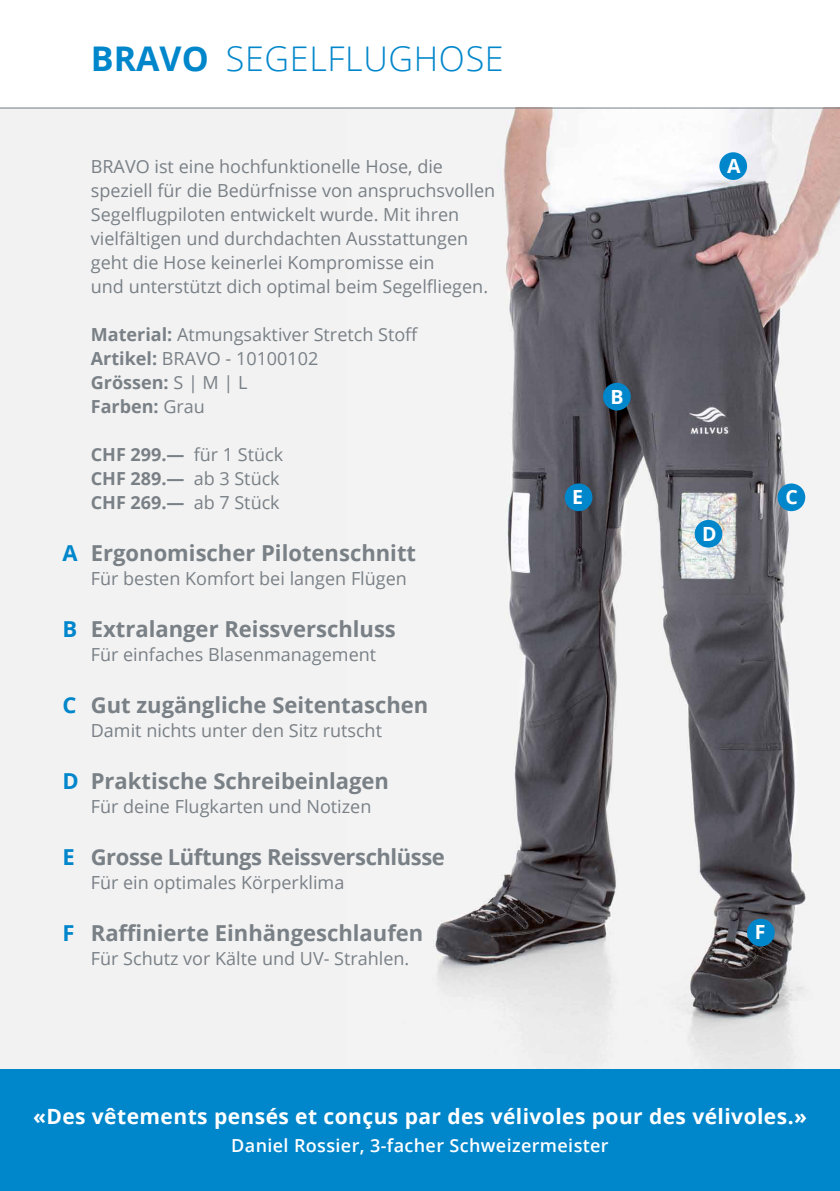
<style>
.page{position:relative;width:840px;height:1191px;background:#fff}
.page>*{position:absolute;margin:0;border:0;box-sizing:border-box;transform-origin:0 0}
.t1{font:300 34px "Open Sans";letter-spacing:.02em;color:#0086cb}
.t2{font:700 22px "Open Sans";color:#798086}
.t3{font:700 22px "Open Sans";letter-spacing:-.02em;color:#798086}
.t4{font:700 21px "Open Sans";letter-spacing:.02em;color:#fff}
.t5{font:700 19.6px "Open Sans";color:#fff}
.t6{font:18px/24px "Open Sans";color:#798086}
.t7{font:600 18px "Open Sans";letter-spacing:.02em;color:#fff}
.s1{font-weight:700}
.s2{color:#0086cb}
</style>
<div class="page">
<div style="left:0;top:108px;width:839px;height:1083px;background:#f2f2f2"></div>
<img style="left:435px;top:109px;width:404px;height:956px">
<hr style="left:0;top:108px;width:839px;height:1px;background:#798086">
<div style="left:0;top:1069px;width:839px;height:122px;background:#0086cb"></div>
<div style="left:719px;top:152px;width:27px;height:28px;background:#0086cb;border-radius:50%"></div>
<div style="left:694px;top:520px;width:28px;height:27px;background:#0086cb;border-radius:50%"></div>
<div style="left:564px;top:483px;width:28px;height:28px;background:#0086cb;border-radius:50%"></div>
<div style="left:746px;top:918px;width:28px;height:28px;background:#0086cb;border-radius:50%"></div>
<div style="left:777px;top:483px;width:27px;height:28px;background:#0086cb;border-radius:50%"></div>
<div style="left:602px;top:383px;width:28px;height:27px;background:#0086cb;border-radius:50%"></div>
<h1 class="t1" style="left:91px;top:36px;width:414px"><span class="s1">BRAVO</span> SEGELFLUGHOSE</h1>
<p class="t6" style="left:91px;top:154px;width:406px;text-indent:64px">ist eine hochfunktionelle Hose, die speziell für die Bedürfnisse von anspruchsvollen Segelflugpiloten entwickelt wurde. Mit ihren vielfältigen und durchdachten Ausstattungen geht die Hose keinerlei Kompromisse ein<br>und unterstützt dich optimal beim Segelfliegen.</p>
<p class="t6" style="left:91px;top:321px;width:329px"><span class="s1">Material:</span> Atmungsaktiver Stretch Stoff<br><span class="s1">Artikel:</span> BRAVO</p>
<p class="t6" style="left:91px;top:154px;width:24px">BRAVO</p>
<p class="t6" style="left:91px;top:345px;width:229px;text-indent:135px">- 10100102<br><span class="s1">Grössen:</span> S | M | L<br><span class="s1">Farben:</span> Grau</p>
<p class="t6" style="left:91px;top:441px;width:194px"><span class="s1">CHF 299.—</span> für 1 Stück<br><span class="s1">CHF 289.—</span> ab 3 Stück<br><span class="s1">CHF 269.—</span> ab 7 Stück</p>
<p class="t2" style="left:62px;top:537px;width:355px"><span class="s2">A</span> Ergonomischer Pilotenschnitt</p>
<p class="t6" style="left:62px;top:566px;width:346px">Für besten Komfort bei langen Flügen</p>
<p class="t2" style="left:62px;top:613px;width:335px"><span class="s2">B</span> Extralanger Reissverschluss</p>
<p class="t6" style="left:62px;top:642px;width:315px">Für einfaches Blasenmanagement</p>
<p class="t2" style="left:62px;top:689px;width:367px"><span class="s2">C</span> Gut zugängliche Seitentaschen</p>
<p class="t6" style="left:62px;top:718px;width:321px">Damit nichts unter den Sitz rutscht</p>
<p class="t2" style="left:62px;top:765px;width:328px"><span class="s2">D</span> Praktische Schreibeinlagen</p>
<p class="t6" style="left:62px;top:794px;width:310px">Für deine Flugkarten und Notizen</p>
<p class="t3" style="left:62px;top:841px;width:384px"><span class="s2">E</span> Grosse Lüftungs Reissverschlüsse</p>
<p class="t6" style="left:62px;top:870px;width:283px">Für ein optimales Körperklima</p>
<p class="t2" style="left:62px;top:917px;width:362px"><span class="s2">F</span> Raffinierte Einhängeschlaufen</p>
<p class="t6" style="left:91px;top:946px;width:320px">Für Schutz vor Kälte und UV- Strahlen.</p>
<p class="t5" style="left:610px;top:383px;width:15px">B</p>
<p class="t5" style="left:572px;top:483px;width:12px">E</p>
<p class="t5" style="left:726px;top:152px;width:15px">A</p>
<p class="t5" style="left:701px;top:519px;width:16px">D</p>
<p class="t5" style="left:785px;top:483px;width:14px">C</p>
<p class="t5" style="left:754px;top:918px;width:12px">F</p>
<p class="t4" style="left:33px;top:1101px;width:775px">«Des vêtements pensés et conçus par des vélivoles pour des vélivoles.»</p>
<p class="t7" style="left:231px;top:1133px;width:379px">Daniel Rossier, 3-facher Schweizermeister</p>
</div>
